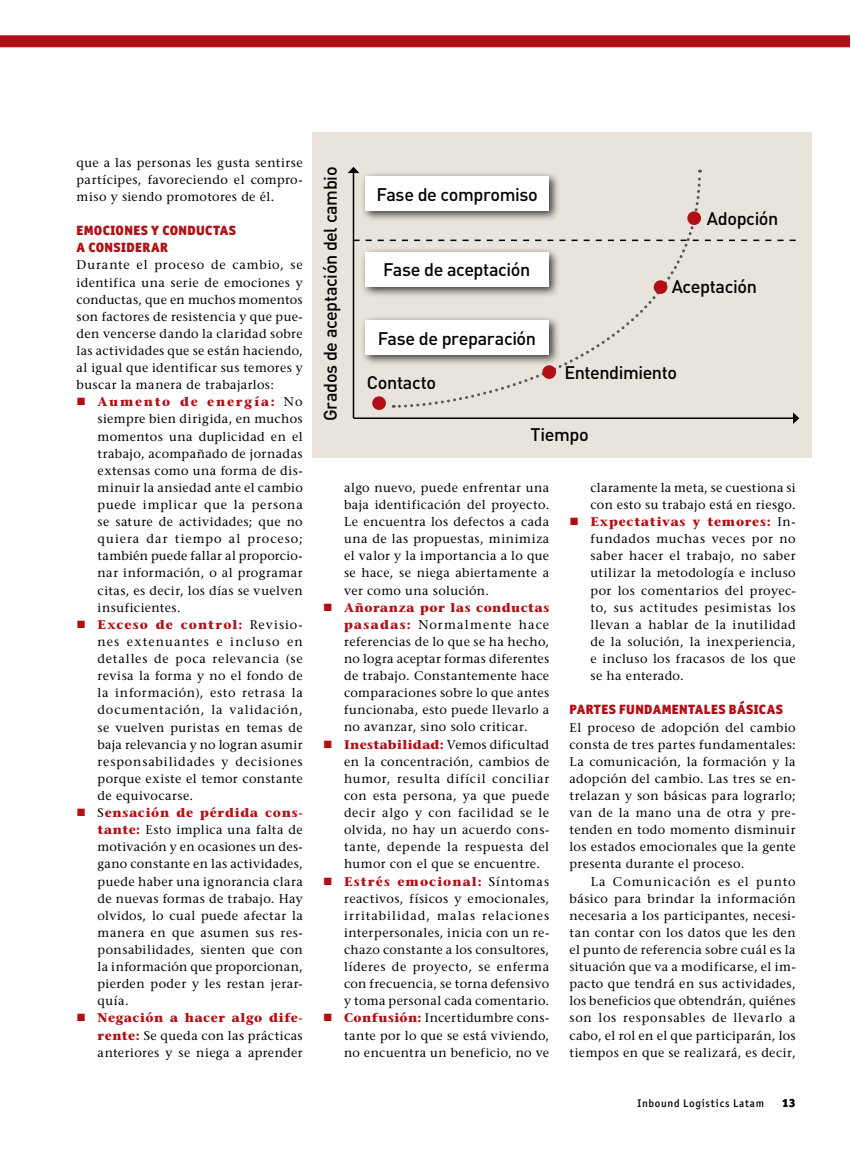
<style>
.page{position:relative;width:851px;height:1149px;background:#fff}
.page>*{position:absolute;margin:0;border:0;box-sizing:border-box;transform-origin:0 0}
.t1{font:500 18px "DIN Pro";letter-spacing:-.025em;color:#000}
.t2{font:900 13.5px/17.1px "Officina Sans ITC Std";letter-spacing:.025em;color:#b10f15}
.t3{font:500 12.6px/17.1px "Stone Serif Std";letter-spacing:.03em;color:#000;text-align:justify}
.t4{font:900 12px "Officina Sans ITC Std";color:#000}
.t5{font:500 11.1px "Officina Sans ITC Std";letter-spacing:.065em;color:#000}
.s1{color:#b10f15}
.s2{font-weight:700;color:#b10f15}
</style>
<div class="page">
<div style="left:313px;top:132px;width:499px;height:325px;background:#e9e4db"></div>
<svg style="left:397px;top:171px;width:305px;height:237px"></svg>
<div style="left:0;top:35px;width:849px;height:12px;background:#b10f15"></div>
<div style="left:360px;top:171px;width:200px;height:52px;background:#000;opacity:.75"></div>
<div style="left:365px;top:176px;width:184px;height:35px;background:#fff"></div>
<div style="left:360px;top:247px;width:200px;height:51px;background:#000;opacity:.75"></div>
<div style="left:365px;top:252px;width:183px;height:34px;background:#fff"></div>
<div style="left:360px;top:315px;width:200px;height:51px;background:#000;opacity:.75"></div>
<div style="left:365px;top:320px;width:184px;height:35px;background:#fff"></div>
<hr style="left:352px;top:172px;width:2px;height:246px;background:#000">
<svg style="left:347px;top:167px;width:12px;height:6px"></svg>
<hr style="left:353px;top:417px;width:440px;height:2px;background:#000">
<svg style="left:792px;top:412px;width:7px;height:12px"></svg>
<div style="left:372px;top:396px;width:14px;height:14px;background:#b10f15;border-radius:50%"></div>
<div style="left:542px;top:365px;width:14px;height:14px;background:#b10f15;border-radius:50%"></div>
<div style="left:653px;top:280px;width:14px;height:14px;background:#b10f15;border-radius:50%"></div>
<div style="left:687px;top:211px;width:14px;height:14px;background:#b10f15;border-radius:50%"></div>
<svg style="left:354px;top:239px;width:441px;height:2px"></svg>
<p class="t3" style="left:77px;top:154px;width:228px">que a las personas les gusta sentirse partícipes, favoreciendo el compro&shy;miso y siendo promotores de él.</p>
<p class="t2" style="left:77px;top:222px;width:161px">EMOCIONES Y CONDUCTAS<br>A CONSIDERAR</p>
<p class="t3" style="left:77px;top:256px;width:228px">Durante el proceso de cambio, se identifica una serie de emociones y conductas, que en muchos momentos son factores de resistencia y que pue&shy;den vencerse dando la claridad sobre las actividades que se están haciendo, al igual que identificar sus temores y buscar la manera de trabajarlos:</p>
<p class="t3" style="left:98px;top:393px;width:207px;text-indent:-21px"><span class="s1">■</span> <span class="s2">Aumento de energía:</span> No siempre bien dirigida, en muchos momentos una duplicidad en el trabajo, acompañado de jornadas extensas como una forma de dis&shy;minuir la ansiedad ante el cambio puede implicar que la persona se sature de actividades; que no quiera dar tiempo al proceso; también puede fallar al proporcio&shy;nar información, o al programar citas, es decir, los días se vuelven insuficientes.</p>
<p class="t3" style="left:98px;top:615px;width:207px;text-indent:-21px"><span class="s1">■</span> <span class="s2">Exceso de control:</span> Revisio&shy;nes extenuantes e incluso en detalles de poca relevancia (se revisa la forma y no el fondo de la información), esto retrasa la documentación, la validación, se vuelven puristas en temas de baja relevancia y no logran asumir responsabilidades y decisiones porque existe el temor constante de equivocarse.</p>
<p class="t3" style="left:98px;top:803px;width:207px;text-indent:-21px"><span class="s1">■</span> S<span class="s2">ensación de pérdida cons&shy;tante:</span> Esto implica una falta de motivación y en ocasiones un des&shy;gano constante en las actividades, puede haber una ignorancia clara de nuevas formas de trabajo. Hay olvidos, lo cual puede afectar la manera en que asumen sus res&shy;ponsabilidades, sienten que con la información que proporcionan, pierden poder y les restan jerar&shy;quía.</p>
<p class="t3" style="left:98px;top:1009px;width:207px;text-indent:-21px"><span class="s1">■</span> <span class="s2">Negación a hacer algo dife&shy;rente:</span> Se queda con las prácticas anteriores y se niega a aprender</p>
<h1 class="t1" style="left:318px;top:421px;width:256px;rotate:-90deg">Grados de aceptación del cambio</h1>
<h1 class="t1" style="left:376px;top:182px;width:163px">Fase de compromiso</h1>
<h1 class="t1" style="left:383px;top:257px;width:149px">Fase de aceptación</h1>
<h1 class="t1" style="left:378px;top:326px;width:160px">Fase de preparación</h1>
<h1 class="t1" style="left:367px;top:370px;width:71px">Contacto</h1>
<h1 class="t1" style="left:706px;top:206px;width:73px">Adopción</h1>
<h1 class="t1" style="left:671px;top:274px;width:87px">Aceptación</h1>
<h1 class="t1" style="left:564px;top:360px;width:114px">Entendimiento</h1>
<h1 class="t1" style="left:530px;top:421px;width:60px">Tiempo</h1>
<p class="t3" style="left:344px;top:479px;width:207px">algo nuevo, puede enfrentar una baja identificación del proyecto.<br>Le encuentra los defectos a cada una de las propuestas, minimiza el valor y la importancia a lo que se hace, se niega abiertamente a ver como una solución.</p>
<p class="t3" style="left:344px;top:598px;width:207px;text-indent:-21px"><span class="s1">■</span> <span class="s2">Añoranza por las conductas pasadas:</span> Normalmente hace referencias de lo que se ha hecho, no logra aceptar formas diferentes de trabajo. Constantemente hace comparaciones sobre lo que antes funcionaba, esto puede llevarlo a no avanzar, sino solo criticar.</p>
<p class="t3" style="left:344px;top:735px;width:207px;text-indent:-21px"><span class="s1">■</span> <span class="s2">Inestabilidad:</span> Vemos dificultad en la concentración, cambios de humor, resulta difícil conciliar con esta persona, ya que puede decir algo y con facilidad se le olvida, no hay un acuerdo cons&shy;tante, depende la respuesta del humor con el que se encuentre.</p>
<p class="t3" style="left:344px;top:872px;width:207px;text-indent:-21px"><span class="s1">■</span> <span class="s2">Estrés emocional:</span> Síntomas reactivos, físicos y emocionales, irritabilidad, malas relaciones interpersonales, inicia con un re&shy;chazo constante a los consultores, líderes de proyecto, se enferma con frecuencia, se torna defensivo y toma personal cada comentario.</p>
<p class="t3" style="left:344px;top:1009px;width:207px;text-indent:-21px"><span class="s1">■</span> <span class="s2">Confusión:</span> Incertidumbre cons&shy;tante por lo que se está viviendo, no encuentra un beneficio, no ve</p>
<p class="t3" style="left:590px;top:479px;width:207px">claramente la meta, se cuestiona si con esto su trabajo está en riesgo.</p>
<p class="t3" style="left:590px;top:513px;width:207px;text-indent:-21px"><span class="s1">■</span> <span class="s2">Expectativas y temores:</span> In&shy;fundados muchas veces por no saber hacer el trabajo, no saber utilizar la metodología e incluso por los comentarios del proyec&shy;to, sus actitudes pesimistas los llevan a hablar de la inutilidad de la solución, la inexperiencia, e incluso los fracasos de los que se ha enterado.</p>
<p class="t2" style="left:569px;top:700px;width:215px">PARTES FUNDAMENTALES BÁSICAS</p>
<p class="t3" style="left:569px;top:718px;width:228px">El proceso de adopción del cambio consta de tres partes fundamentales:<br>La comunicación, la formación y la adopción del cambio. Las tres se en&shy;trelazan y son básicas para lograrlo; van de la mano una de otra y pre&shy;tenden en todo momento disminuir los estados emocionales que la gente presenta durante el proceso.</p>
<p class="t3" style="left:569px;top:872px;width:228px;text-indent:21px">La Comunicación es el punto básico para brindar la información necesaria a los participantes, necesi&shy;tan contar con los datos que les den el punto de referencia sobre cuál es la situación que va a modificarse, el im&shy;pacto que tendrá en sus actividades, los beneficios que obtendrán, quiénes son los responsables de llevarlo a cabo, el rol en el que participarán, los tiempos en que se realizará, es decir,</p>
<p class="t5" style="left:637px;top:1096px;width:128px">Inbound Logistics Latam</p>
<p class="t4" style="left:782px;top:1094px;width:15px">13</p>
</div>
